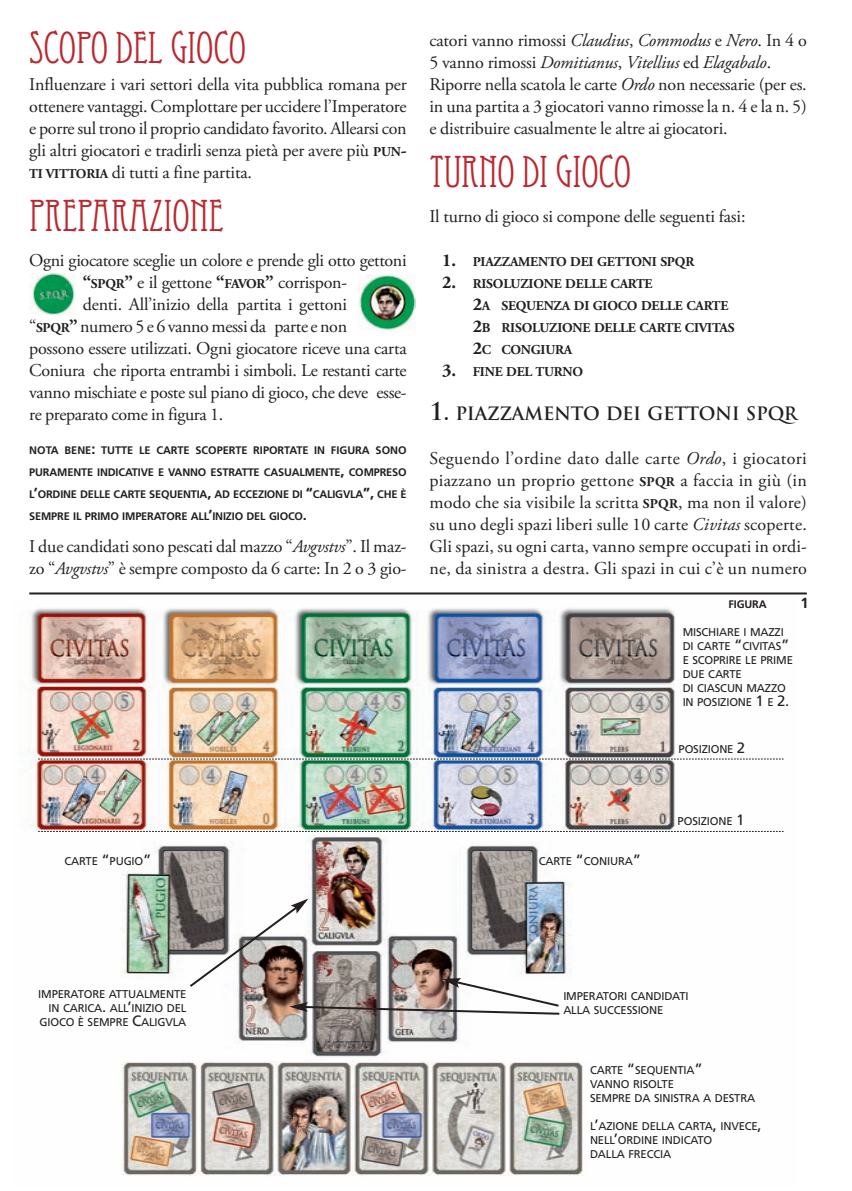
<style>
.page{position:relative;width:852px;height:1191px;background:#fff}
.page>*{position:absolute;margin:0;border:0;box-sizing:border-box;transform-origin:0 0}
.t1{font:44px "Eccentric Std";letter-spacing:-.01em;color:#bb282f}
.t2{font:18px/22px "Adobe Garamond Pro";letter-spacing:-.01em;color:#231f20;text-align:justify}
.t3{font:700 18px "Trajan Pro";letter-spacing:-.015em;color:#231f20}
.t4{font:700 14.6px "Frutiger";color:#231f20}
.t5{font:700 13.6px/22px "Adobe Garamond Pro";letter-spacing:-.015em;color:#231f20}
.t6{font:11.2px/14px "Frutiger";letter-spacing:-.015em;color:#231f20}
.t7{font:700 11px/22px "Frutiger";letter-spacing:-.015em;color:#231f20;text-align:justify}
.s1{font-weight:700;font-size:13.6px}
.s2{font-weight:700}
.s3{font-size:14.6px}
.s4{font-style:italic}
.s5{font-size:18px}
.s6{font-size:24px}
.s7{font-size:15px}
</style>
<div class="page">
<img style="left:20px;top:273px;width:787px;height:903px">
<h1 class="t1" style="left:29px;top:22px;width:218px">SCOPO DEL GIOCO</h1>
<p class="t2" style="left:29px;top:75px;width:379px">Influenzare i vari settori della vita pubblica romana per ottenere vantaggi. Complottare per uccidere l’Imperatore e porre sul trono il proprio candidato favorito. Allearsi con gli altri giocatori e tradirli senza pietà per avere più <span class="s1">PUN</span><span class="s2">-</span><span class="s1">TI VITTORIA</span> di tutti a fine partita.</p>
<h1 class="t1" style="left:29px;top:190px;width:196px">PREPARAZIONE</h1>
<p class="t2" style="left:29px;top:251px;width:379px">Ogni giocatore sceglie un colore e prende gli otto gettoni</p>
<p class="t2" style="left:83px;top:273px;width:266px"><span class="s2">“</span><span class="s1">SPQR</span><span class="s2">”</span> e il gettone <span class="s2">“</span><span class="s1">FAVOR</span><span class="s2">”</span> corrispon-</p>
<p class="t2" style="left:83px;top:295px;width:266px">denti. All’inizio della partita i gettoni</p>
<p class="t2" style="left:29px;top:317px;width:319px">“<span class="s1">SPQR</span><span class="s2">”</span> numero 5 e 6 vanno messi da parte e non</p>
<p class="t2" style="left:29px;top:339px;width:379px">possono essere utilizzati. Ogni giocatore riceve una carta</p>
<p class="t2" style="left:29px;top:361px;width:379px">Coniura che riporta entrambi i simboli. Le restanti carte</p>
<p class="t2" style="left:29px;top:383px;width:379px">vanno mischiate e poste sul piano di gioco, che deve esse-</p>
<p class="t2" style="left:29px;top:405px;width:195px">re preparato come in figura 1.</p>
<p class="t7" style="left:29px;top:440px;width:379px">NOTA BENE<span class="s3">:</span> TUTTE LE CARTE SCOPERTE RIPORTATE IN FIGURA SONO PURAMENTE INDICATIVE E VANNO ESTRATTE CASUALMENTE<span class="s3">,</span> COMPRESO L<span class="s3">’</span>ORDINE DELLE CARTE SEQUENTIA<span class="s3">,</span> AD ECCEZIONE DI <span class="s3">“</span>CALIGVLA<span class="s3">”,</span> CHE È SEMPRE IL PRIMO IMPERATORE ALL<span class="s3">’</span>INIZIO DEL GIOCO<span class="s3">.</span></p>
<p class="t2" style="left:29px;top:537px;width:379px">I due candidati sono pescati dal mazzo “<span class="s4">Avgvstvs</span>”. Il maz&shy;zo “<span class="s4">Avgvstvs</span>” è sempre composto da 6 carte: In 2 o 3 gio-</p>
<p class="t2" style="left:429px;top:31px;width:379px;text-align:left">catori vanno rimossi <span class="s4">Claudius</span>, <span class="s4">Commodus</span> e <span class="s4">Nero</span>. In 4 o 5 vanno rimossi <span class="s4">Domitianus</span>, <span class="s4">Vitellius</span> ed <span class="s4">Elagabalo</span>.<br>Riporre nella scatola le carte <span class="s4">Ordo</span> non necessarie (per es. in una partita a 3 giocatori vanno rimosse la n. 4 e la n. 5) e distribuire casualmente le altre ai giocatori.</p>
<h1 class="t1" style="left:429px;top:146px;width:203px">TURNO DI GIOCO</h1>
<p class="t2" style="left:429px;top:207px;width:317px">Il turno di gioco si compone delle seguenti fasi:</p>
<p class="t5" style="left:442px;top:252px;width:253px"><span class="s5">1.</span> PIAZZAMENTO DEI GETTONI SPQR</p>
<p class="t5" style="left:472px;top:274px;width:263px;text-indent:-30px"><span class="s5">2.</span> RISOLUZIONE DELLE CARTE<br><span class="s5">2</span>A SEQUENZA DI GIOCO DELLE CARTE<br><span class="s5">2</span>B RISOLUZIONE DELLE CARTE CIVITAS<br><span class="s5">2</span>C CONGIURA</p>
<p class="t5" style="left:442px;top:362px;width:142px"><span class="s5">3.</span> FINE DEL TURNO</p>
<p class="t3" style="left:429px;top:403px;width:369px"><span class="s6">1.</span> PIAZZAMENTO DEI GETTONI SPQR</p>
<p class="t2" style="left:429px;top:449px;width:379px">Seguendo l’ordine dato dalle carte <span class="s4">Ordo</span>, i giocatori piazzano un proprio gettone <span class="s1">SPQR</span> a faccia in giù (in modo che sia visibile la scritta <span class="s1">SPQR</span>, ma non il valore) su uno degli spazi liberi sulle 10 carte <span class="s4">Civitas</span> scoperte.<br>Gli spazi, su ogni carta, vanno sempre occupati in ordi&shy;ne, da sinistra a destra. Gli spazi in cui c’è un numero</p>
<p class="t7" style="left:728px;top:594px;width:40px">FIGURA</p>
<p class="t4" style="left:800px;top:597px;width:10px">1</p>
<p class="t6" style="left:682px;top:626px;width:112px">MISCHIARE I MAZZI<br>DI CARTE <span class="s7">“</span>CIVITAS<span class="s7">”<br></span>E SCOPRIRE LE PRIME<br>DUE CARTE<br>DI CIASCUN MAZZO<br>IN POSIZIONE <span class="s7">1</span> E <span class="s7">2.</span></p>
<p class="t6" style="left:678px;top:743px;width:68px">POSIZIONE <span class="s7">2</span></p>
<p class="t6" style="left:64px;top:855px;width:88px">CARTE <span class="s7">“</span>PUGIO<span class="s7">”</span></p>
<p class="t6" style="left:538px;top:855px;width:104px">CARTE <span class="s7">“</span>CONIURA<span class="s7">”</span></p>
<p class="t6" style="left:677px;top:815px;width:68px">POSIZIONE <span class="s7">1</span></p>
<p class="t6" style="left:38px;top:988px;width:149px;text-align:right">IMPERATORE ATTUALMENTE<br>IN CARICA<span class="s7">.</span> ALL<span class="s7">’</span>INIZIO DEL<br>GIOCO È SEMPRE <span class="s7">C</span>ALIGVLA</p>
<p class="t6" style="left:563px;top:990px;width:127px">IMPERATORI CANDIDATI<br>ALLA SUCCESSIONE</p>
<p class="t6" style="left:589px;top:1064px;width:167px">CARTE <span class="s7">“</span>SEQUENTIA<span class="s7">”<br></span>VANNO RISOLTE<br>SEMPRE DA SINISTRA A DESTRA</p>
<p class="t6" style="left:589px;top:1120px;width:173px">L<span class="s7">’</span>AZIONE DELLA CARTA<span class="s7">,</span> INVECE<span class="s7">,<br></span>NELL<span class="s7">’</span>ORDINE INDICATO<br>DALLA FRECCIA</p>
</div>
